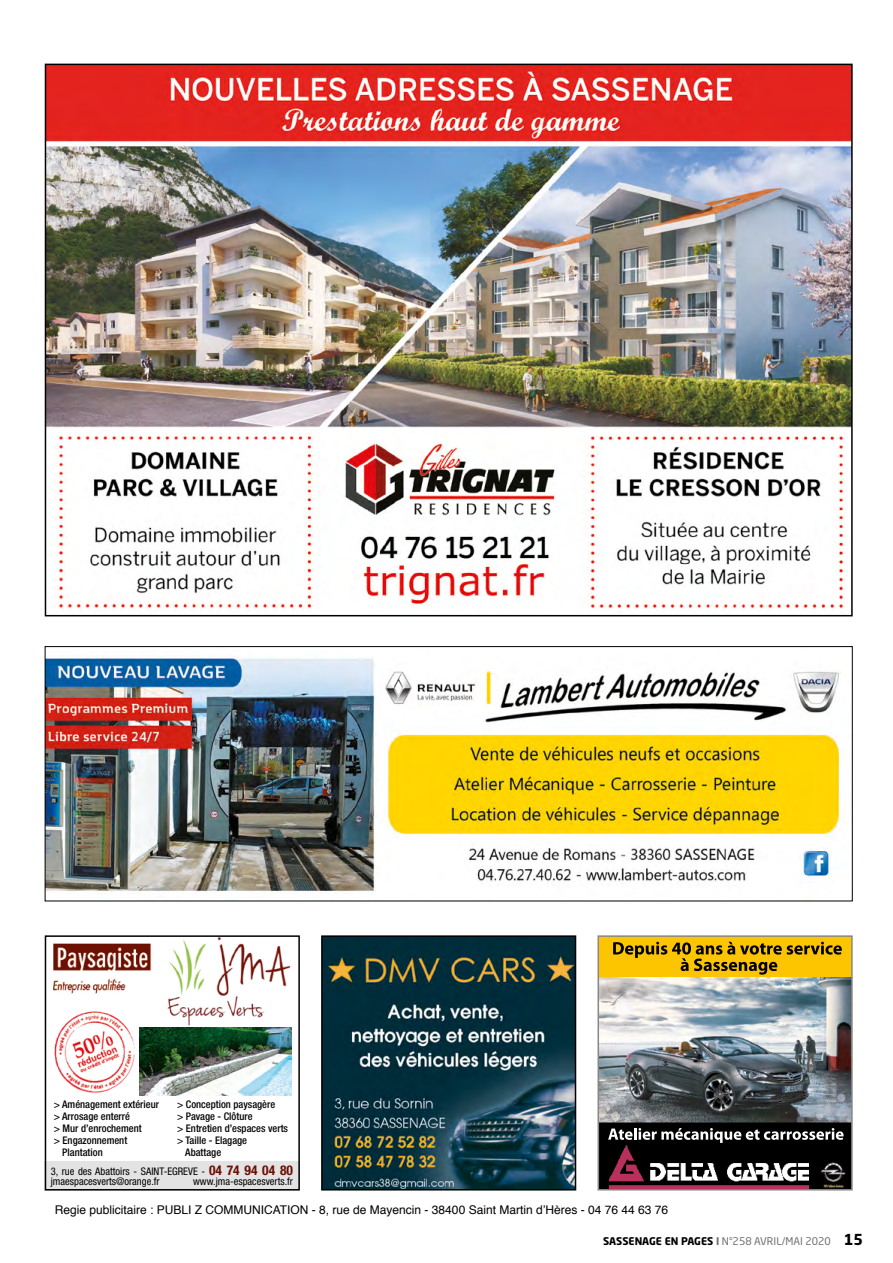
<style>
.page{position:relative;width:893px;height:1263px;background:#fff}
.page>*{position:absolute;margin:0;border:0;box-sizing:border-box;transform-origin:0 0}
.t1{font:12px "Helvetica";color:#000}
.t2{font:500 condensed 10.5px "Helvetica Neue";color:#000}
.t3{font:condensed 10.5px/18.3px "Helvetica Neue";color:#000}
.t4{font:10.5px "Neo Sans Std";color:#706f75}
.s1{font-weight:500}
.s2{font-weight:700;font-size:13.5px;color:#691103}
.s3{font-weight:700;color:#000}
.s4{font-weight:700}
.s5{font-weight:700;font-size:15px;color:#000}
</style>
<div class="page">
<img style="left:48px;top:67px;width:802px;height:545px">
<img style="left:47px;top:657px;width:798px;height:236px">
<div style="left:45px;top:646px;width:808px;height:255px;border:1px solid #000"></div>
<div style="left:45px;top:1161px;width:255px;height:29px;background:#e3e3e3"></div>
<div style="left:45px;top:935px;width:255px;height:255px;border:2px solid #000"></div>
<img style="left:51px;top:937px;width:241px;height:88px">
<img style="left:140px;top:1027px;width:151px;height:69px">
<img style="left:53px;top:1010px;width:84px;height:83px">
<img style="left:324px;top:938px;width:249px;height:249px">
<div style="left:321px;top:935px;width:255px;height:255px;border:2px solid #000"></div>
<img style="left:600px;top:977px;width:250px;height:145px">
<div style="left:599px;top:937px;width:253px;height:40px;background:#fdc500"></div>
<svg style="left:613px;top:942px;width:229px;height:33px"></svg>
<svg style="left:600px;top:1122px;width:250px;height:65px;background:#292929"></svg>
<img style="left:609px;top:1146px;width:200px;height:41px">
<div style="left:597px;top:935px;width:256px;height:255px;border:2px solid #878787"></div>
<p class="t2" style="left:54px;top:1098px;width:107px">&gt; Aménagement extérieur</p>
<p class="t2" style="left:177px;top:1098px;width:100px">&gt; Conception paysagère</p>
<p class="t2" style="left:54px;top:1110px;width:78px">&gt; Arrosage enterré</p>
<p class="t2" style="left:177px;top:1110px;width:77px">&gt; Pavage - Clôture</p>
<p class="t2" style="left:54px;top:1122px;width:90px">&gt; Mur d’enrochement</p>
<p class="t2" style="left:177px;top:1122px;width:112px">&gt; Entretien d’espaces verts</p>
<p class="t2" style="left:54px;top:1134px;width:75px">&gt; Engazonnement</p>
<p class="t2" style="left:177px;top:1134px;width:72px">&gt; Taille - Elagage</p>
<p class="t2" style="left:62px;top:1146px;width:42px">Plantation</p>
<p class="t3" style="left:51px;top:1143px;width:244px;text-indent:134px"><span class="s1">Abattage<br></span>3, rue des Abattoirs - SAINT-EGREVE - <span class="s2">04 74 94 04 80</span></p>
<p class="t3" style="left:51px;top:1172px;width:110px">jmaespacesverts@orange.fr</p>
<p class="t3" style="left:193px;top:1172px;width:101px">www.jma-espacesverts.fr</p>
<p class="t1" style="left:55px;top:1199px;width:615px">Régie publicitaire : PUBLI Z COMMUNICATION - 8, rue de Mayencin - 38400 Saint Martin d’Hères - 04 76 44 63 76</p>
<p class="t4" style="left:603px;top:1234px;width:262px"><span class="s3">SASSENAGE EN PAGES</span> <span class="s4">I</span> N°258 AVRIL/MAI 2020 <span class="s5">15</span></p>
</div>
